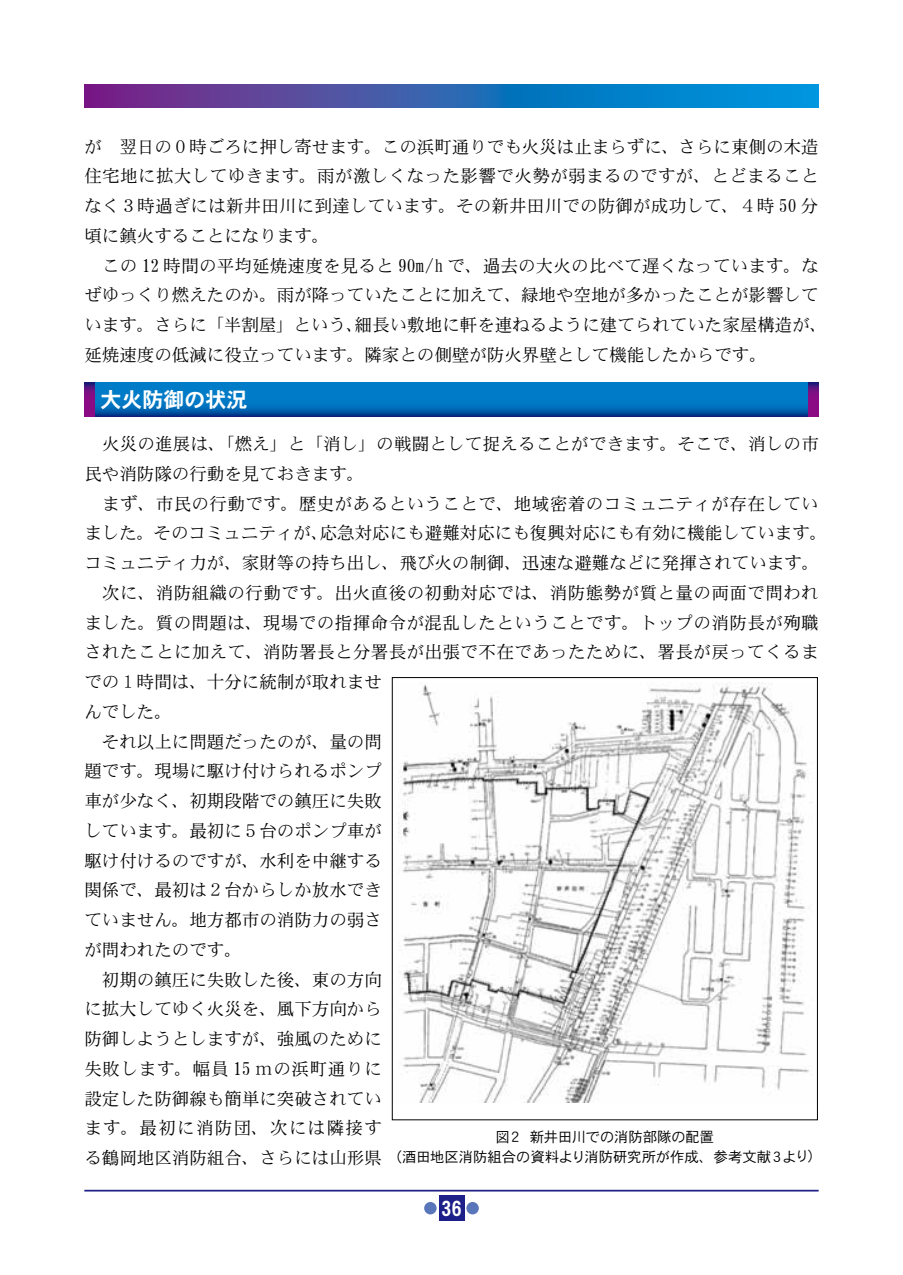
<style>
.page{position:relative;width:903px;height:1275px;background:#fff}
.page>*{position:absolute;margin:0;border:0;box-sizing:border-box;transform-origin:0 0}
.t1{font:21px "DFHS Gothic W7 WIN RKSJ H";color:#fff}
.t2{font:17.5px/29.8px "DFHS Mincho W3 WIN RKSJ H";color:#000}
.t3{font:14.35px/19.8px "DFHS Gothic W3 WIN RKSJ H";letter-spacing:-.02em;color:#000;text-align:center}
.s1{font-size:14px}
.s2{font-family:"DFHS Gothic W7 WING RKSJ H"}
</style>
<div class="page">
<hr style="left:84px;top:1190px;width:735px;height:1px;background:#1d2088">
<div style="left:439px;top:1196px;width:25px;height:25px;background:#1d2088"></div>
<div style="left:466px;top:1202px;width:13px;height:12px;background:#5976ba;border-radius:50%"></div>
<div style="left:424px;top:1202px;width:13px;height:12px;background:#5976ba;border-radius:50%"></div>
<svg style="left:84px;top:84px;width:735px;height:23px;background:#2f62b2"></svg>
<img style="left:398px;top:683px;width:414px;height:419px">
<svg style="left:95px;top:383px;width:713px;height:33px;background:#006fbc"></svg>
<svg style="left:84px;top:383px;width:11px;height:33px"></svg>
<svg style="left:808px;top:383px;width:11px;height:33px"></svg>
<p class="t2" style="left:84px;top:132px;width:744px">が　翌日の０時ごろに押し寄せます。この浜町通りでも火災は止まらずに、さらに東側の木造住宅地に拡大してゆきます。雨が激しくなった影響で火勢が弱まるのですが、とどまることなく３時過ぎには新井田川に到達しています。その新井田川での防御が成功して、４時 50 分頃に鎮火することになります。<br>　この 12 時間の平均延焼速度を見ると 90m/h で、過去の大火の比べて遅くなっています。なぜゆっくり燃えたのか。雨が降っていたことに加えて、緑地や空地が多かったことが影響しています。さらに「半割屋」という、細長い敷地に軒を連ねるように建てられていた家屋構造が、延焼速度の低減に役立っています。隣家との側壁が防火界壁として機能したからです。</p>
<p class="t1" style="left:100px;top:389px;width:148px">大火防御の状況</p>
<p class="t2" style="left:84px;top:429px;width:744px">　火災の進展は、「燃え」と「消し」の戦闘として捉えることができます。そこで、消しの市民や消防隊の行動を見ておきます。<br>　まず、市民の行動です。歴史があるということで、地域密着のコミュニティが存在していました。そのコミュニティが、応急対応にも避難対応にも復興対応にも有効に機能しています。コミュニティ力が、家財等の持ち出し、飛び火の制御、迅速な避難などに発揮されています。　次に、消防組織の行動です。出火直後の初動対応では、消防態勢が質と量の両面で問われました。質の問題は、現場での指揮命令が混乱したということです。トップの消防長が殉職されたことに加えて、消防署長と分署長が出張で不在であったために、署長が戻ってくるまでの１時間は、十分に統制が取れませ<br>んでした。<br>　それ以上に問題だったのが、量の問<br>題です。現場に駆け付けられるポンプ<br>車が少なく、初期段階での鎮圧に失敗<br>しています。最初に５台のポンプ車が<br>駆け付けるのですが、水利を中継する<br>関係で、最初は２台からしか放水でき<br>ていません。地方都市の消防力の弱さ<br>が問われたのです。<br>　初期の鎮圧に失敗した後、東の方向<br>に拡大してゆく火災を、風下方向から<br>防御しようとしますが、強風のために<br>失敗します。幅員 15 ｍの浜町通りに<br>設定した防御線も簡単に突破されてい<br>ます。最初に消防団、次には隣接す<br>る鶴岡地区消防組合、さらには山形県</p>
<p class="t3" style="left:387px;top:1127px;width:436px">図２ 新井田川での消防部隊の配置<br>（酒田地区消防組合の資料より消防研究所が作成、参考文献３よ<span class="s1">り）</span></p>
<p class="t1" style="left:435px;top:1198px;width:28px"><span class="s2">1</span>36</p>
</div>
